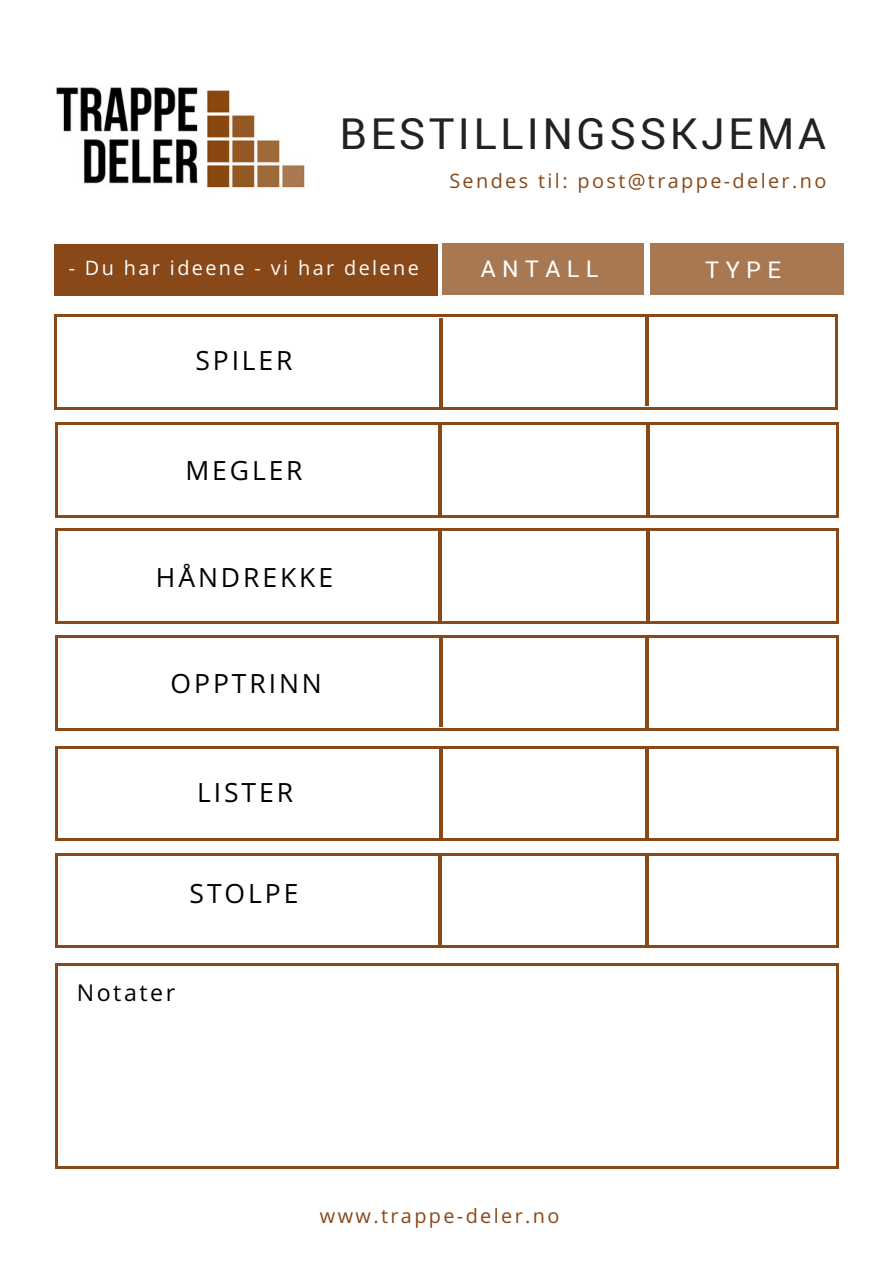
<style>
.page{position:relative;width:893px;height:1263px;background:#fff}
.page>*{position:absolute;margin:0;border:0;box-sizing:border-box;transform-origin:0 0}
.t1{font:43.05px "Roboto";letter-spacing:.08em;color:#222}
.t2{font:26.55px "Open Sans";letter-spacing:.11em;color:#000}
.t3{font:23.25px "Roboto";letter-spacing:.28em;color:#fff}
.t4{font:23.25px "Open Sans";letter-spacing:.11em;color:#000}
.t5{font:19.8px "Open Sans";letter-spacing:.12em;color:#884818}
.t6{font:19.8px "Open Sans";letter-spacing:.12em;color:#fff}
</style>
<div class="page">
<div style="left:54px;top:244px;width:384px;height:52px;background:#884818"></div>
<div style="left:443px;top:243px;width:201px;height:52px;background:#a87853"></div>
<div style="left:650px;top:243px;width:193px;height:52px;background:#a87853"></div>
<hr style="left:55px;top:638px;width:3px;height:90px;background:#884818">
<hr style="left:836px;top:638px;width:3px;height:90px;background:#884818">
<hr style="left:58px;top:728px;width:778px;height:3px;background:#884818">
<hr style="left:58px;top:635px;width:778px;height:3px;background:#884818">
<hr style="left:439px;top:318px;width:3px;height:90px;background:#884818">
<hr style="left:54px;top:317px;width:3px;height:90px;background:#884818">
<hr style="left:835px;top:317px;width:3px;height:90px;background:#884818">
<hr style="left:57px;top:407px;width:778px;height:3px;background:#884818">
<hr style="left:57px;top:314px;width:778px;height:3px;background:#884818">
<hr style="left:55px;top:425px;width:3px;height:90px;background:#884818">
<hr style="left:836px;top:425px;width:3px;height:90px;background:#884818">
<hr style="left:58px;top:515px;width:778px;height:3px;background:#884818">
<hr style="left:58px;top:422px;width:778px;height:3px;background:#884818">
<hr style="left:55px;top:531px;width:3px;height:90px;background:#884818">
<hr style="left:836px;top:531px;width:3px;height:90px;background:#884818">
<hr style="left:58px;top:621px;width:778px;height:3px;background:#884818">
<hr style="left:58px;top:528px;width:778px;height:3px;background:#884818">
<hr style="left:55px;top:748px;width:3px;height:90px;background:#884818">
<hr style="left:836px;top:748px;width:3px;height:90px;background:#884818">
<hr style="left:58px;top:838px;width:778px;height:3px;background:#884818">
<hr style="left:58px;top:746px;width:778px;height:2px;background:#884818">
<img style="left:56px;top:87px;width:249px;height:101px">
<hr style="left:645px;top:315px;width:4px;height:91px;background:#884818">
<hr style="left:55px;top:855px;width:3px;height:90px;background:#884818">
<hr style="left:836px;top:855px;width:3px;height:90px;background:#884818">
<hr style="left:58px;top:945px;width:778px;height:3px;background:#884818">
<hr style="left:58px;top:852px;width:778px;height:3px;background:#884818">
<hr style="left:55px;top:966px;width:3px;height:200px;background:#884818">
<hr style="left:836px;top:966px;width:3px;height:200px;background:#884818">
<hr style="left:58px;top:1166px;width:778px;height:3px;background:#884818">
<hr style="left:58px;top:963px;width:778px;height:3px;background:#884818">
<hr style="left:438px;top:425px;width:3px;height:90px;background:#884818">
<hr style="left:646px;top:425px;width:4px;height:90px;background:#884818">
<hr style="left:438px;top:531px;width:3px;height:90px;background:#884818">
<hr style="left:646px;top:531px;width:4px;height:90px;background:#884818">
<hr style="left:645px;top:638px;width:4px;height:90px;background:#884818">
<hr style="left:439px;top:636px;width:3px;height:91px;background:#884818">
<hr style="left:439px;top:747px;width:3px;height:90px;background:#884818">
<hr style="left:645px;top:747px;width:4px;height:90px;background:#884818">
<hr style="left:438px;top:855px;width:3px;height:91px;background:#884818">
<hr style="left:645px;top:856px;width:4px;height:91px;background:#884818">
<h1 class="t1" style="left:339px;top:104px;width:488px">BESTILLINGSSKJEMA</h1>
<p class="t5" style="left:449px;top:167px;width:378px">Sendes til: post@trappe-deler.no</p>
<p class="t6" style="left:69px;top:254px;width:352px">- Du har ideene - vi har delene</p>
<p class="t3" style="left:481px;top:253px;width:119px">ANTALL</p>
<h2 class="t2" style="left:195px;top:342px;width:99px">SPILER</h2>
<h2 class="t2" style="left:185px;top:451px;width:119px">MEGLER</h2>
<h2 class="t2" style="left:156px;top:558px;width:179px">HÅNDREKKE</h2>
<h2 class="t2" style="left:171px;top:664px;width:153px">OPPTRINN</h2>
<h2 class="t2" style="left:197px;top:773px;width:97px">LISTER</h2>
<h2 class="t2" style="left:190px;top:875px;width:110px">STOLPE</h2>
<p class="t4" style="left:77px;top:976px;width:100px">Notater</p>
<p class="t5" style="left:320px;top:1202px;width:241px">www.trappe-deler.no</p>
<p class="t3" style="left:706px;top:254px;width:77px">TYPE</p>
</div>
